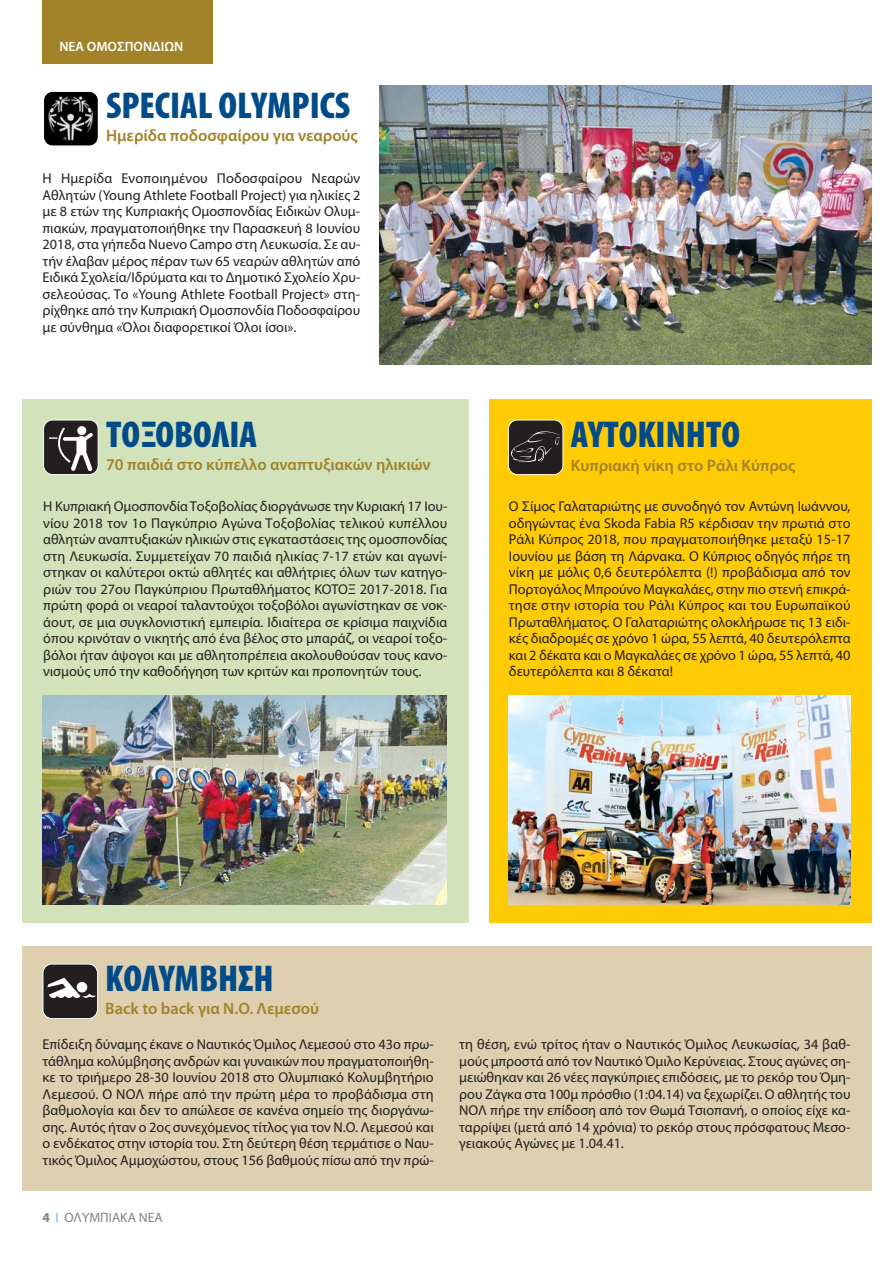
<style>
.page{position:relative;width:893px;height:1263px;background:#fff}
.page>*{position:absolute;margin:0;border:0;box-sizing:border-box;transform-origin:0 0}
.t1{font:700 37.5px "Myriad Condensed Greek";color:#004b88}
.t2{font:600 16.5px "Myriad Pro";color:#a2832a}
.t3{font:14.25px/16.5px "Myriad Pro";color:#231f20;text-align:justify}
.t4{font:600 13.5px "Myriad Pro";color:#fff}
.t5{font:13.5px "Myriad Pro";color:#808285}
.s1{font-weight:700}
.s2{color:#44c8f5}
</style>
<div class="page">
<div style="left:489px;top:400px;width:383px;height:523px;background:#ffcb04"></div>
<div style="left:22px;top:946px;width:850px;height:245px;background:#decfb0"></div>
<div style="left:509px;top:420px;width:54px;height:54px;background:#231f20;border-radius:9px"></div>
<svg style="left:511px;top:431px;width:49px;height:32px"></svg>
<div style="left:508px;top:420px;width:55px;height:55px;border:2px solid #fff;border-radius:9px"></div>
<img style="left:44px;top:92px;width:54px;height:54px;border-radius:9px">
<div style="left:43px;top:91px;width:56px;height:55px;border:2px solid #fff;border-radius:9px"></div>
<div style="left:22px;top:400px;width:446px;height:523px;background:#d2e2ba"></div>
<svg style="left:46px;top:420px;width:50px;height:52px;background:#555252"></svg>
<div style="left:43px;top:420px;width:56px;height:55px;border:2px solid #fff;border-radius:9px"></div>
<img style="left:509px;top:695px;width:341px;height:210px">
<div style="left:43px;top:0;width:170px;height:64px;background:#a2832a"></div>
<img style="left:43px;top:695px;width:403px;height:210px">
<svg style="left:43px;top:964px;width:53px;height:54px;background:#4d4a4a"></svg>
<div style="left:43px;top:964px;width:55px;height:55px;border:2px solid #fff;border-radius:9px"></div>
<img style="left:380px;top:85px;width:492px;height:279px">
<p class="t4" style="left:60px;top:39px;width:125px">ΝΕΑ ΟΜΟΣΠΟΝΔΙΩΝ</p>
<h1 class="t1" style="left:106px;top:92px;width:246px">SPECIAL OLYMPICS</h1>
<p class="t2" style="left:106px;top:125px;width:253px">Ημερίδα ποδοσφαίρου για νεαρούς</p>
<p class="t3" style="left:43px;top:171px;width:319px">Η Ημερίδα Ενοποιημένου Ποδοσφαίρου Νεαρών Αθλητών (Young Athlete Football Project) για ηλικίες 2 με 8 ετών της Κυπριακής Ομοσπονδίας Ειδικών Ολυμ&shy;πιακών, πραγματοποιήθηκε την Παρασκευή 8 Ιουνίου 2018, στα γήπεδα Nuevo Campo στη Λευκωσία. Σε αυ&shy;τήν έλαβαν μέρος πέραν των 65 νεαρών αθλητών από Ειδικά Σχολεία/Ιδρύματα και το Δημοτικό Σχολείο Χρυ&shy;σελεούσας. Το «Young Athlete Football Project» στη&shy;ρίχθηκε από την Κυπριακή Ομοσπονδία Ποδοσφαίρου με σύνθημα «Όλοι διαφορετικοί Όλοι ίσοι».</p>
<h1 class="t1" style="left:106px;top:422px;width:152px">ΤΟΞΟΒΟΛΙΑ</h1>
<p class="t2" style="left:106px;top:454px;width:326px">70 παιδιά στο κύπελλο αναπτυξιακών ηλικιών</p>
<p class="t3" style="left:43px;top:499px;width:406px">Η Κυπριακή Ομοσπονδία Τοξοβολίας διοργάνωσε την Κυριακή 17 Ιου&shy;νίου 2018 τον 1ο Παγκύπριο Αγώνα Τοξοβολίας τελικού κυπέλλου αθλητών αναπτυξιακών ηλικιών στις εγκαταστάσεις της ομοσπονδίας στη Λευκωσία. Συμμετείχαν 70 παιδιά ηλικίας 7-17 ετών και αγωνί&shy;στηκαν οι καλύτεροι οκτώ αθλητές και αθλήτριες όλων των κατηγο&shy;ριών του 27ου Παγκύπριου Πρωταθλήματος ΚΟΤΟΞ 2017-2018. Για πρώτη φορά οι νεαροί ταλαντούχοι τοξοβόλοι αγωνίστηκαν σε νοκ&shy;άουτ, σε μια συγκλονιστική εμπειρία. Ιδιαίτερα σε κρίσιμα παιχνίδια όπου κρινόταν ο νικητής από ένα βέλος στο μπαράζ, οι νεαροί τοξο&shy;βόλοι ήταν άψογοι και με αθλητοπρέπεια ακολουθούσαν τους κανο&shy;νισμούς υπό την καθοδήγηση των κριτών και προπονητών τους.</p>
<h1 class="t1" style="left:571px;top:422px;width:171px">ΑΥΤΟΚΙΝΗΤΟ</h1>
<p class="t2" style="left:571px;top:456px;width:226px">Κυπριακή νίκη στο Ράλι Κύπρος</p>
<p class="t3" style="left:509px;top:499px;width:343px">Ο Σίμος Γαλαταριώτης με συνοδηγό τον Αντώνη Ιωάννου, οδηγώντας ένα Skoda Fabia R5 κέρδισαν την πρωτιά στο Ράλι Κύπρος 2018, που πραγματοποιήθηκε μεταξύ 15-17<br>Ιουνίου με βάση τη Λάρνακα. Ο Κύπριος οδηγός πήρε τη νίκη με μόλις 0,6 δευτερόλεπτα (!) προβάδισμα από τον Πορτογάλος Μπρούνο Μαγκαλάες, στην πιο στενή επικρά&shy;τησε στην ιστορία του Ράλι Κύπρος και του Ευρωπαϊκού Πρωταθλήματος. Ο Γαλαταριώτης ολοκλήρωσε τις 13 ειδι&shy;κές διαδρομές σε χρόνο 1 ώρα, 55 λεπτά, 40 δευτερόλεπτα και 2 δέκατα και ο Μαγκαλάες σε χρόνο 1 ώρα, 55 λεπτά, 40 δευτερόλεπτα και 8 δέκατα!</p>
<h1 class="t1" style="left:105px;top:966px;width:170px">ΚΟΛΥΜΒΗΣΗ</h1>
<p class="t2" style="left:105px;top:998px;width:215px">Back to back για Ν.Ο. Λεμεσού</p>
<p class="t3" style="left:43px;top:1037px;width:393px">Επίδειξη δύναμης έκανε ο Ναυτικός Όμιλος Λεμεσού στο 43ο πρω&shy;τάθλημα κολύμβησης ανδρών και γυναικών που πραγματοποιήθη&shy;κε το τριήμερο 28-30 Ιουνίου 2018 στο Ολυμπιακό Κολυμβητήριο Λεμεσού. Ο ΝΟΛ πήρε από την πρώτη μέρα το προβάδισμα στη βαθμολογία και δεν το απώλεσε σε κανένα σημείο της διοργάνω&shy;σης. Αυτός ήταν ο 2ος συνεχόμενος τίτλος για τον Ν.Ο. Λεμεσού και ο ενδέκατος στην ιστορία του. Στη δεύτερη θέση τερμάτισε ο Ναυ&shy;τικός Όμιλος Αμμοχώστου, στους 156 βαθμούς πίσω από την πρώ-</p>
<p class="t3" style="left:459px;top:1037px;width:393px">τη θέση, ενώ τρίτος ήταν ο Ναυτικός Όμιλος Λευκωσίας, 34 βαθ&shy;μούς μπροστά από τον Ναυτικό Όμιλο Κερύνειας. Στους αγώνες ση&shy;μειώθηκαν και 26 νέες παγκύπριες επιδόσεις, με το ρεκόρ του Όμη&shy;ρου Ζάγκα στα 100μ πρόσθιο (1:04.14) να ξεχωρίζει. Ο αθλητής του ΝΟΛ πήρε την επίδοση από τον Θωμά Τσιοπανή, ο οποίος είχε κα&shy;ταρρίψει (μετά από 14 χρόνια) το ρεκόρ στους πρόσφατους Μεσο&shy;γειακούς Αγώνες με 1.04.41.</p>
<p class="t5" style="left:43px;top:1212px;width:122px"><span class="s1">4</span> <span class="s2">I</span> ΟΛΥΜΠΙΑΚΑ ΝΕΑ</p>
</div>
